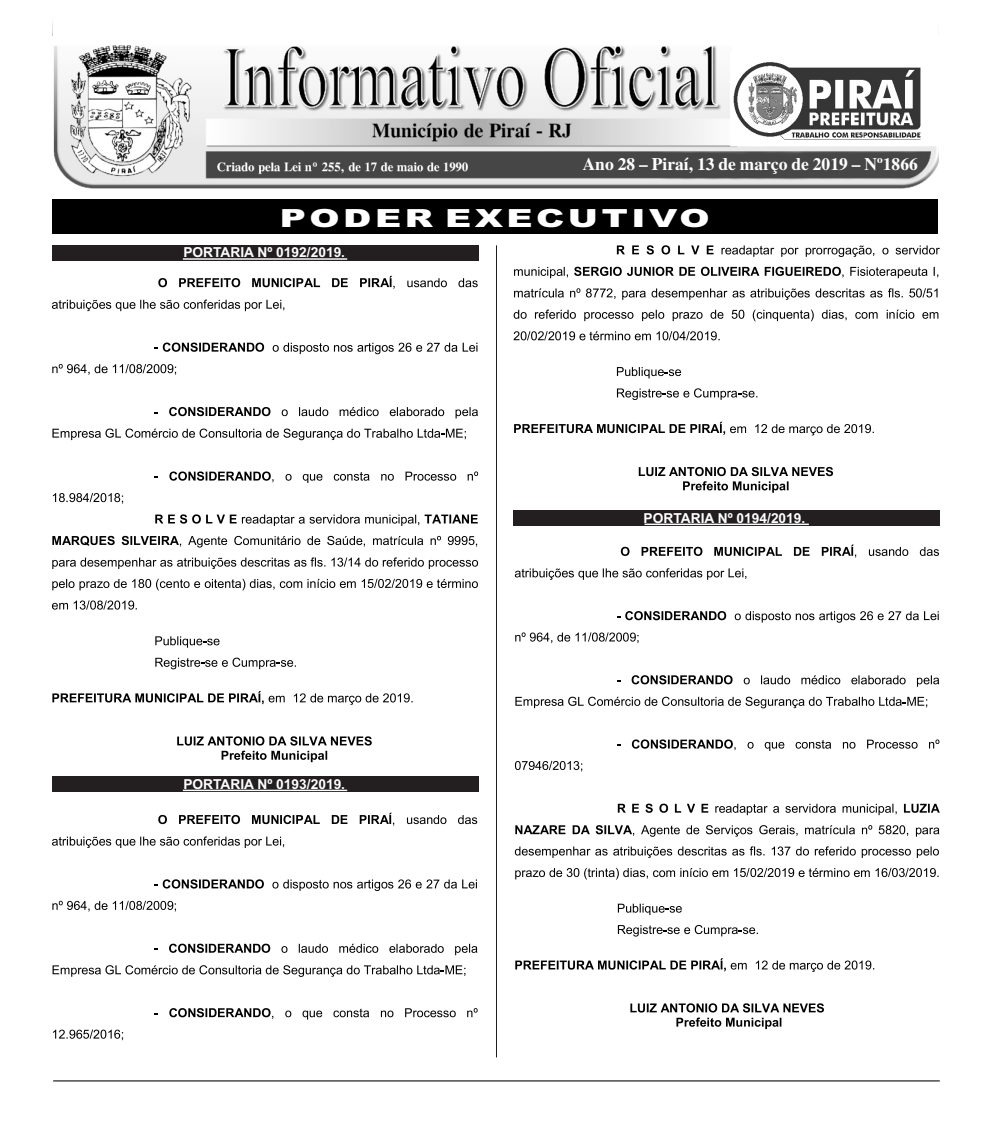
<style>
.page{position:relative;width:993px;height:1127px;background:#fff}
.page>*{position:absolute;margin:0;border:0;box-sizing:border-box;transform-origin:0 0}
.t1{font:900 25px "Arial";letter-spacing:.095em;color:#fff;scale:1.45 1}
.t2{font:700 17.5px "Times";color:#fff}
.t3{font:700 13.75px "Arial";color:#fff}
</style>
<div class="page">
<hr style="left:53px;top:1080px;width:886px;height:1px;background:#000">
<img style="left:53px;top:45px;width:885px;height:144px">
<div style="left:732px;top:41px;width:207px;height:103px;background:#fff"></div>
<hr style="left:496px;top:245px;width:1px;height:812px;background:#231f20">
<img style="left:731px;top:59px;width:190px;height:84px">
<div style="left:53px;top:200px;width:884px;height:34px;background:#000"></div>
<div style="left:52px;top:245px;width:426px;height:16px;background:#231f20"></div>
<div style="left:52px;top:777px;width:426px;height:15px;background:#231f20"></div>
<div style="left:513px;top:511px;width:426px;height:15px;background:#231f20"></div>
<hr style="left:183px;top:258px;width:164px;height:2px;background:#fff">
<hr style="left:183px;top:790px;width:164px;height:1px;background:#fff">
<hr style="left:644px;top:523px;width:164px;height:2px;background:#fff">
<svg style="left:158px;top:276px;width:319px;height:13px"></svg>
<svg style="left:52px;top:300px;width:232px;height:11px"></svg>
<svg style="left:155px;top:342px;width:109px;height:10px"></svg>
<svg style="left:272px;top:343px;width:205px;height:11px"></svg>
<svg style="left:52px;top:364px;width:124px;height:11px"></svg>
<svg style="left:169px;top:407px;width:101px;height:9px"></svg>
<svg style="left:281px;top:407px;width:197px;height:11px"></svg>
<svg style="left:52px;top:428px;width:414px;height:12px"></svg>
<svg style="left:169px;top:471px;width:309px;height:12px"></svg>
<svg style="left:53px;top:493px;width:70px;height:11px"></svg>
<svg style="left:155px;top:514px;width:81px;height:10px"></svg>
<svg style="left:242px;top:514px;width:235px;height:12px"></svg>
<svg style="left:52px;top:536px;width:425px;height:11px"></svg>
<svg style="left:52px;top:557px;width:426px;height:12px"></svg>
<svg style="left:52px;top:579px;width:426px;height:11px"></svg>
<svg style="left:52px;top:600px;width:85px;height:10px"></svg>
<svg style="left:155px;top:636px;width:64px;height:12px"></svg>
<svg style="left:155px;top:658px;width:141px;height:11px"></svg>
<svg style="left:52px;top:691px;width:360px;height:14px"></svg>
<svg style="left:177px;top:736px;width:194px;height:9px"></svg>
<svg style="left:221px;top:751px;width:106px;height:11px"></svg>
<svg style="left:158px;top:813px;width:319px;height:13px"></svg>
<svg style="left:52px;top:836px;width:232px;height:12px"></svg>
<svg style="left:155px;top:879px;width:109px;height:9px"></svg>
<svg style="left:272px;top:879px;width:205px;height:12px"></svg>
<svg style="left:52px;top:901px;width:124px;height:10px"></svg>
<svg style="left:169px;top:943px;width:101px;height:10px"></svg>
<svg style="left:281px;top:944px;width:196px;height:11px"></svg>
<svg style="left:53px;top:965px;width:412px;height:12px"></svg>
<svg style="left:169px;top:1008px;width:308px;height:11px"></svg>
<svg style="left:53px;top:1029px;width:70px;height:11px"></svg>
<svg style="left:616px;top:245px;width:97px;height:9px"></svg>
<svg style="left:721px;top:245px;width:218px;height:12px"></svg>
<svg style="left:514px;top:267px;width:54px;height:11px"></svg>
<svg style="left:574px;top:267px;width:361px;height:11px"></svg>
<svg style="left:514px;top:288px;width:423px;height:12px"></svg>
<svg style="left:513px;top:310px;width:425px;height:11px"></svg>
<svg style="left:513px;top:331px;width:206px;height:9px"></svg>
<svg style="left:616px;top:367px;width:64px;height:11px"></svg>
<svg style="left:616px;top:388px;width:141px;height:12px"></svg>
<svg style="left:514px;top:422px;width:359px;height:13px"></svg>
<svg style="left:638px;top:467px;width:194px;height:26px"></svg>
<svg style="left:620px;top:545px;width:318px;height:12px"></svg>
<svg style="left:514px;top:568px;width:232px;height:12px"></svg>
<svg style="left:617px;top:611px;width:109px;height:9px"></svg>
<svg style="left:734px;top:611px;width:204px;height:12px"></svg>
<svg style="left:515px;top:632px;width:123px;height:11px"></svg>
<svg style="left:631px;top:675px;width:101px;height:9px"></svg>
<svg style="left:743px;top:675px;width:195px;height:12px"></svg>
<svg style="left:515px;top:697px;width:410px;height:11px"></svg>
<svg style="left:631px;top:739px;width:308px;height:12px"></svg>
<svg style="left:514px;top:761px;width:68px;height:10px"></svg>
<svg style="left:617px;top:803px;width:91px;height:10px"></svg>
<svg style="left:715px;top:804px;width:181px;height:11px"></svg>
<svg style="left:903px;top:804px;width:36px;height:9px"></svg>
<svg style="left:515px;top:825px;width:424px;height:12px"></svg>
<svg style="left:514px;top:846px;width:424px;height:12px"></svg>
<svg style="left:515px;top:868px;width:423px;height:11px"></svg>
<svg style="left:617px;top:904px;width:64px;height:11px"></svg>
<svg style="left:617px;top:925px;width:140px;height:11px"></svg>
<svg style="left:515px;top:958px;width:357px;height:14px"></svg>
<svg style="left:630px;top:1003px;width:193px;height:26px"></svg>
<p class="t2" style="left:582px;top:158px;width:336px">Ano 28 – Piraí, 13 de março de 2019 – Nº1866</p>
<h1 class="t1" style="left:280px;top:209px;width:298px">PODER EXECUTIVO</h1>
<p class="t3" style="left:183px;top:247px;width:163px">PORTARIA Nº 0192/2019.</p>
<p class="t3" style="left:183px;top:779px;width:163px">PORTARIA Nº 0193/2019.</p>
<p class="t3" style="left:643px;top:513px;width:163px">PORTARIA Nº 0194/2019.</p>
</div>
